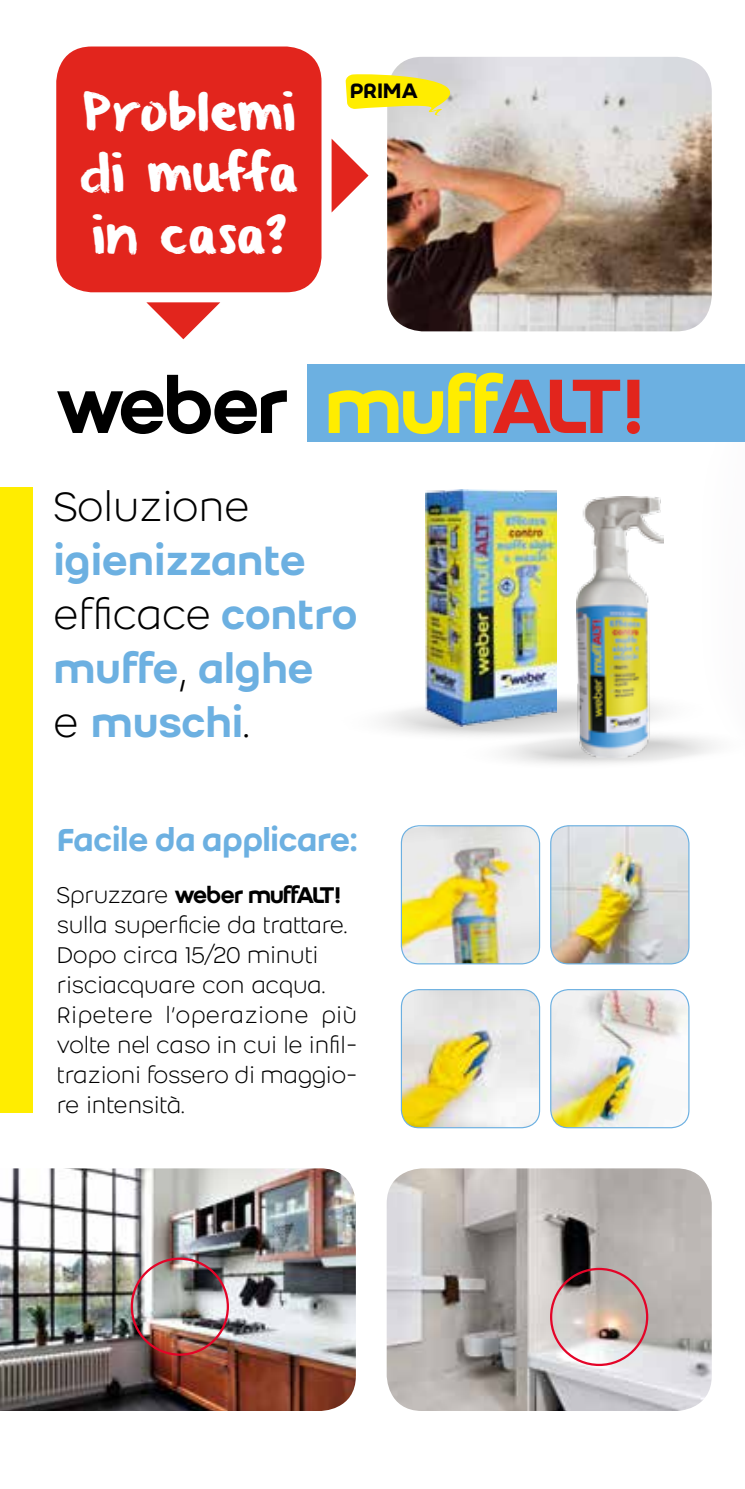
<style>
.page{position:relative;width:745px;height:1489px;background:#fff}
.page>*{position:absolute;margin:0;border:0;box-sizing:border-box;transform-origin:0 0}
.t1{font:84.5px "Weber Name";letter-spacing:-.025em;color:#000}
.t2{font:500 45px/54px "Weber";color:#6cb0e1}
.t3{font:300 45px "Weber";color:#000}
.t4{font:42.5px/61.5px "Weber Brush";letter-spacing:.005em;color:#fff;text-align:justify}
.t5{font:500 35px "Weber";letter-spacing:-.01em;color:#6cb0e1}
.t6{font:300 25px/30px "Weber";color:#000}
.t7{font:25px "Weber Name";letter-spacing:-.035em;color:#000}
.t8{font:500 23px "Weber";letter-spacing:-.01em;color:#000}
.s1{color:#ffed00}
.s2{color:#e2251d}
.s3{font-weight:300;color:#000}
.s4{font-family:"Weber";font-weight:300}
</style>
<div class="page">
<img style="left:386px;top:1168px;width:325px;height:242px">
<div style="left:549px;top:1267px;width:99px;height:98px;border:2px solid #e40428;border-radius:50%"></div>
<img style="left:0;top:1168px;width:355px;height:242px">
<div style="left:131px;top:1257px;width:98px;height:98px;border:2px solid #e40428;border-radius:50%"></div>
<div style="left:56px;top:46px;width:265px;height:246px;background:#e2251d;border-radius:35px"></div>
<img style="left:387px;top:57px;width:324px;height:274px">
<svg style="left:345px;top:73px;width:143px;height:43px;background:#ede472"></svg>
<div style="left:307px;top:364px;width:437px;height:78px;background:#6cb0e1"></div>
<svg style="left:146px;top:302px;width:74px;height:37px"></svg>
<svg style="left:331px;top:139px;width:37px;height:73px"></svg>
<svg style="left:382px;top:686px;width:333px;height:78px"></svg>
<img style="left:576px;top:497px;width:86px;height:260px">
<img style="left:425px;top:490px;width:131px;height:236px">
<img style="left:551px;top:825px;width:137px;height:138px">
<div style="left:549px;top:825px;width:140px;height:139px;border:1px solid #6cb0e1;border-radius:18px"></div>
<img style="left:402px;top:825px;width:137px;height:138px">
<div style="left:400px;top:825px;width:140px;height:139px;border:1px solid #6cb0e1;border-radius:18px"></div>
<img style="left:402px;top:989px;width:137px;height:138px">
<div style="left:400px;top:989px;width:140px;height:139px;border:1px solid #6cb0e1;border-radius:18px"></div>
<img style="left:551px;top:989px;width:137px;height:138px">
<div style="left:549px;top:989px;width:140px;height:139px;border:1px solid #6cb0e1;border-radius:18px"></div>
<div style="left:0;top:487px;width:32px;height:625px;background:#ffed00"></div>
<h3 class="t4" style="left:80px;top:85px;width:220px">Problemi di muffa in casa?</h3>
<p class="t8" style="left:349px;top:77px;width:70px">PRIMA</p>
<h1 class="t1" style="left:57px;top:356px;width:590px">WEBER <span class="s1">MUFF</span><span class="s2">ALT!</span></h1>
<h2 class="t3" style="left:54px;top:481px;width:197px">Soluzione</h2>
<h2 class="t2" style="left:54px;top:533px;width:305px">igienizzante <span class="s3">efficace</span> contro muffe<span class="s3">,</span> alghe<br><span class="s3">e</span> muschi<span class="s3">.</span></h2>
<h3 class="t5" style="left:57px;top:819px;width:302px">Facile da applicare:</h3>
<p class="t7" style="left:57px;top:879px;width:286px"><span class="s4">Spruzzare</span> WEBER MUFFALT!</p>
<p class="t6" style="left:57px;top:909px;width:302px">sulla superficie da trattare.<br>Dopo circa 15/20 minuti risciacquare con acqua.<br>Ripetere l’operazione più volte nel caso in cui le infil&shy;trazioni fossero di maggio&shy;re intensità.</p>
</div>
